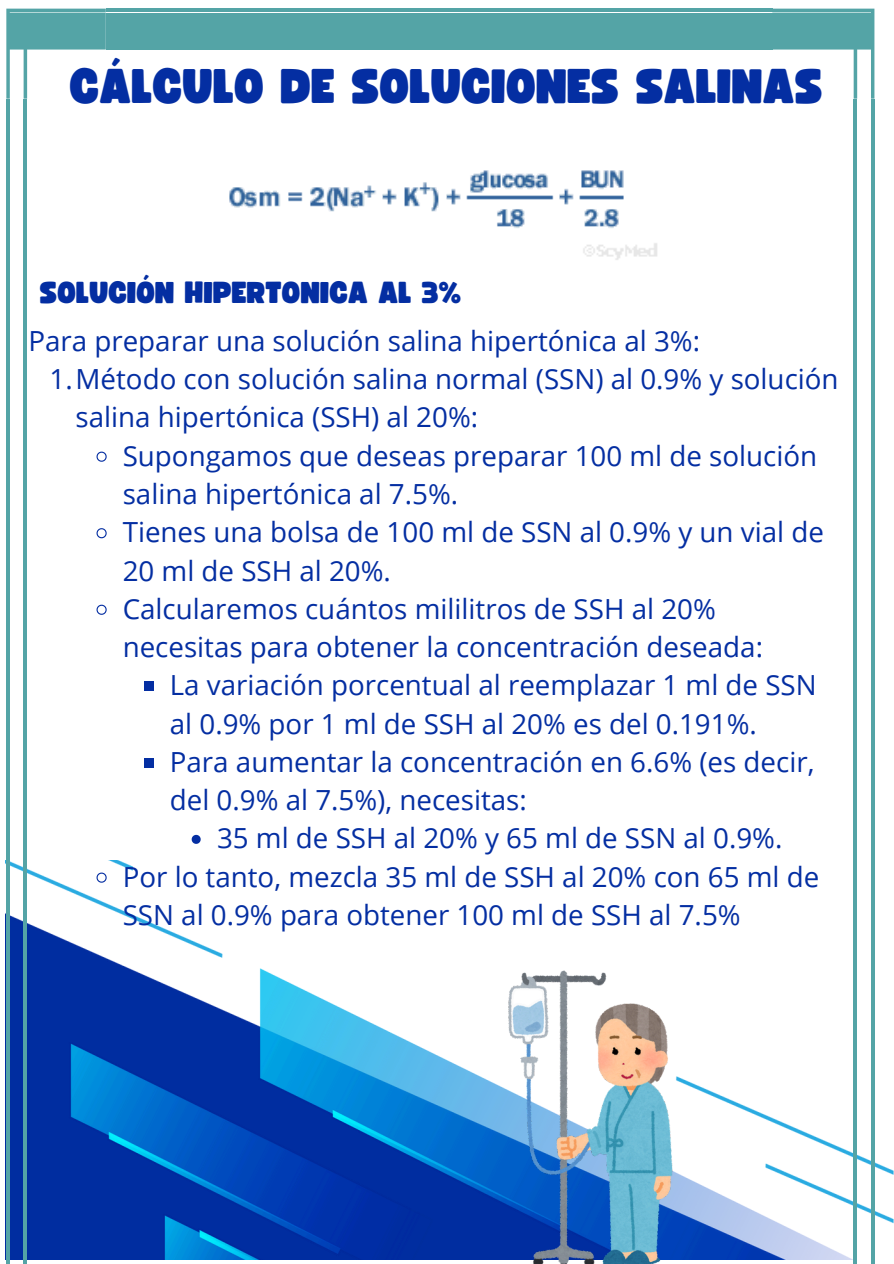
<style>
.page{position:relative;width:894px;height:1264px;background:#fff}
.page>*{position:absolute;margin:0;border:0;box-sizing:border-box;transform-origin:0 0}
.t1{font:48px "Funtastic";color:#042ea2}
.t2{font:30px "Funtastic";color:#042ea2}
.t3{font:27.75px/38.2px "Open Sans";color:#042ea2}
</style>
<div class="page">
<img style="left:5px;top:860px;width:888px;height:399px">
<svg style="left:6px;top:9px;width:100px;height:90px"></svg>
<hr style="left:24px;top:99px;width:3px;height:1164px;background:#54a4a6">
<hr style="left:6px;top:99px;width:4px;height:1164px;background:#54a4a6">
<svg style="left:870px;top:99px;width:4px;height:1164px;fill:#54a4a6"></svg>
<hr style="left:853px;top:99px;width:3px;height:1164px;background:#54a4a6">
<svg style="left:772px;top:9px;width:102px;height:90px"></svg>
<div style="left:106px;top:13px;width:666px;height:37px;background:#54a4a6"></div>
<hr style="left:106px;top:9px;width:666px;height:3px;background:#54a4a6">
<img style="left:229px;top:170px;width:428px;height:90px">
<img style="left:509px;top:970px;width:163px;height:293px">
<svg style="left:96px;top:451px;width:11px;height:11px"></svg>
<svg style="left:96px;top:528px;width:11px;height:11px"></svg>
<svg style="left:96px;top:604px;width:11px;height:11px"></svg>
<div style="left:144px;top:681px;width:9px;height:9px;background:#042ea2"></div>
<div style="left:144px;top:758px;width:9px;height:9px;background:#042ea2"></div>
<svg style="left:192px;top:834px;width:9px;height:9px"></svg>
<svg style="left:96px;top:871px;width:11px;height:12px"></svg>
<h2 class="t1" style="left:70px;top:65px;width:754px">CÁLCULO DE SOLUCIONES SALINAS</h2>
<p class="t2" style="left:40px;top:278px;width:423px">SOLUCIÓN HIPERTONICA AL 3%</p>
<p class="t3" style="left:28px;top:321px;width:673px">Para preparar una solución salina hipertónica al 3%:</p>
<p class="t3" style="left:76px;top:359px;width:764px;text-indent:-26px">1.Método con solución salina normal (SSN) al 0.9% y solución salina hipertónica (SSH) al 20%:</p>
<p class="t3" style="left:123px;top:436px;width:695px">Supongamos que deseas preparar 100 ml de solución salina hipertónica al 7.5%.</p>
<p class="t3" style="left:123px;top:512px;width:702px">Tienes una bolsa de 100 ml de SSN al 0.9% y un vial de<br>20 ml de SSH al 20%.</p>
<p class="t3" style="left:123px;top:589px;width:641px">Calcularemos cuántos mililitros de SSH al 20% necesitas para obtener la concentración deseada:</p>
<p class="t3" style="left:170px;top:665px;width:648px">La variación porcentual al reemplazar 1 ml de SSN al 0.9% por 1 ml de SSH al 20% es del 0.191%.</p>
<p class="t3" style="left:170px;top:742px;width:646px">Para aumentar la concentración en 6.6% (es decir, del 0.9% al 7.5%), necesitas:</p>
<p class="t3" style="left:217px;top:818px;width:566px">35 ml de SSH al 20% y 65 ml de SSN al 0.9%.</p>
<p class="t3" style="left:123px;top:856px;width:698px">Por lo tanto, mezcla 35 ml de SSH al 20% con 65 ml de<br>SSN al 0.9% para obtener 100 ml de SSH al 7.5%</p>
</div>
